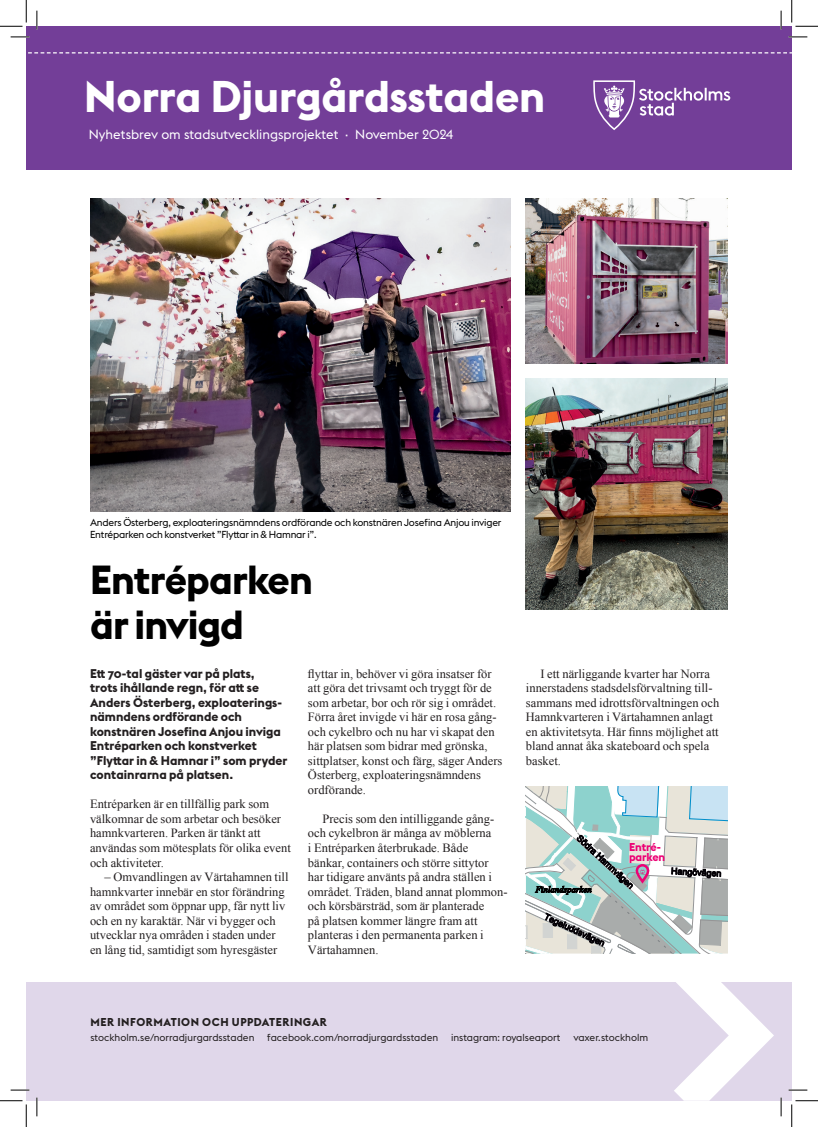
<style>
.page{position:relative;width:818px;height:1127px;background:#fff}
.page>*{position:absolute;margin:0;border:0;box-sizing:border-box;transform-origin:0 0}
.t1{font:700 43.75px "Stockholm Type";letter-spacing:-.005em;color:#fff}
.t2{font:700 40px/45px "Stockholm Type";letter-spacing:-.02em;color:#000}
.t3{font:13.12px "Stockholm Type";color:#fff}
.t4{font:12.5px/14.5px "Times New Roman";color:#231f20}
.t5{font:700 12.5px/14.5px "Stockholm Type";color:#231f20}
.t6{font:700 11.25px "Stockholm Type";letter-spacing:.05em;color:#231f20}
.t7{font:700 11.25px/10px "Stockholm Type";letter-spacing:-.01em;color:#ed0275}
.t8{font:10px/12px "Stockholm Type";letter-spacing:-.02em;color:#000}
.t9{font:10px "Stockholm Type";color:#231f20}
.t10{font:8.88px "Arial";color:#050207}
.t11{font:italic 8.88px "Times New Roman";color:#000}
.t12{font:6.75px "Arial";color:#050207}
</style>
<div class="page">
<div style="left:26px;top:982px;width:766px;height:118px;background:#e0d7ea"></div>
<div style="left:26px;top:26px;width:766px;height:143px;background:#733e98"></div>
<svg style="left:593px;top:80px;width:137px;height:50px"></svg>
<svg style="left:28px;top:52px;width:764px;height:1px"></svg>
<img style="left:526px;top:199px;width:202px;height:164px">
<img style="left:526px;top:378px;width:202px;height:231px">
<svg style="left:526px;top:786px;width:248px;height:314px"></svg>
<img style="left:90px;top:199px;width:420px;height:312px">
<svg style="left:11px;top:36px;width:18px;height:2px"></svg>
<svg style="left:788px;top:36px;width:19px;height:2px"></svg>
<svg style="left:11px;top:1089px;width:18px;height:1px"></svg>
<svg style="left:788px;top:1089px;width:19px;height:1px"></svg>
<svg style="left:36px;top:11px;width:2px;height:18px"></svg>
<svg style="left:36px;top:1097px;width:2px;height:18px"></svg>
<svg style="left:780px;top:11px;width:2px;height:18px"></svg>
<svg style="left:780px;top:1097px;width:2px;height:18px"></svg>
<svg style="left:0;top:0;width:27px;height:27px"></svg>
<svg style="left:0;top:1100px;width:27px;height:26px"></svg>
<svg style="left:791px;top:0;width:27px;height:27px"></svg>
<svg style="left:791px;top:1100px;width:27px;height:26px"></svg>
<h1 class="t1" style="left:84px;top:65px;width:463px">Norra Djurgårdsstaden</h1>
<p class="t3" style="left:89px;top:125px;width:366px">Nyhetsbrev om stadsutvecklingsprojektet · November 2024</p>
<p class="t8" style="left:90px;top:515px;width:413px">Anders Österberg, exploateringsnämndens ordförande och konstnären Josefina Anjou inviger<br>Entréparken och konstverket ”Flyttar in &amp; Hamnar i”.</p>
<h2 class="t2" style="left:90px;top:555px;width:224px">Entréparken är invigd</h2>
<p class="t5" style="left:90px;top:665px;width:199px">Ett 70-tal gäster var på plats,<br>trots ihållande regn, för att se<br>Anders Österberg, exploaterings&shy;nämndens ordförande och konstnären Josefina Anjou inviga<br>Entréparken och konstverket ”Flyttar in &amp; Hamnar i” som pryder containrarna på platsen.</p>
<p class="t4" style="left:90px;top:796px;width:202px">Entréparken är en tillfällig park som välkomnar de som arbetar och besöker hamnkvarteren. Parken är tänkt att användas som mötesplats för olika event och aktiviteter.</p>
<p class="t4" style="left:90px;top:869px;width:200px;text-indent:14px">– Omvandlingen av Värtahamnen till hamnkvarter innebär en stor förändring av området som öppnar upp, får nytt liv och en ny karaktär. När vi bygger och utvecklar nya områden i staden under en lång tid, samtidigt som hyresgäster</p>
<p class="t4" style="left:308px;top:666px;width:196px">flyttar in, behöver vi göra insatser för att göra det trivsamt och tryggt för de som arbetar, bor och rör sig i området.<br>Förra året invigde vi här en rosa gång&shy;och cykelbro och nu har vi skapat den här platsen som bidrar med grönska, sittplatser, konst och färg, säger Anders Österberg, exploateringsnämndens ordförande.</p>
<p class="t4" style="left:308px;top:811px;width:201px;text-indent:15px">Precis som den intilliggande gång&shy;och cykelbron är många av möblerna<br>i Entréparken återbrukade. Både bänkar, containers och större sittytor har tidigare använts på andra ställen i området. Träden, bland annat plommon&shy;och körsbärsträd, som är planterade<br>på platsen kommer längre fram att planteras i den permanenta parken i Värtahamnen.</p>
<p class="t12" style="left:474px;top:930px;width:26px;rotate:16deg">amnsga</p>
<p class="t4" style="left:526px;top:666px;width:195px;text-indent:15px">I ett närliggande kvarter har Norra innerstadens stadsdelsförvaltning till&shy;sammans med idrottsförvaltningen och Hamnkvarteren i Värtahamnen anlagt en aktivitetsyta. Här finns möjlighet att bland annat åka skateboard och spela basket.</p>
<p class="t10" style="left:582px;top:831px;width:75px;rotate:43deg">Södra Hamnvägen</p>
<p class="t10" style="left:547px;top:910px;width:67px;rotate:25deg">Tegeluddsvägen</p>
<p class="t7" style="left:629px;top:841px;width:38px">Entré&shy;parken</p>
<p class="t10" style="left:671px;top:864px;width:52px;rotate:3deg">Hangövägen</p>
<p class="t11" style="left:535px;top:883px;width:58px">Finlandsparken</p>
<p class="t6" style="left:90px;top:1013px;width:238px">MER INFORMATION OCH UPPDATERINGAR</p>
<p class="t9" style="left:90px;top:1029px;width:166px">stockholm.se/norradjurgardsstaden</p>
<p class="t9" style="left:267px;top:1029px;width:172px">facebook.com/norradjurgardsstaden</p>
<p class="t9" style="left:451px;top:1029px;width:111px">instagram: royalseaport</p>
<p class="t9" style="left:573px;top:1029px;width:76px">vaxer.stockholm</p>
</div>
